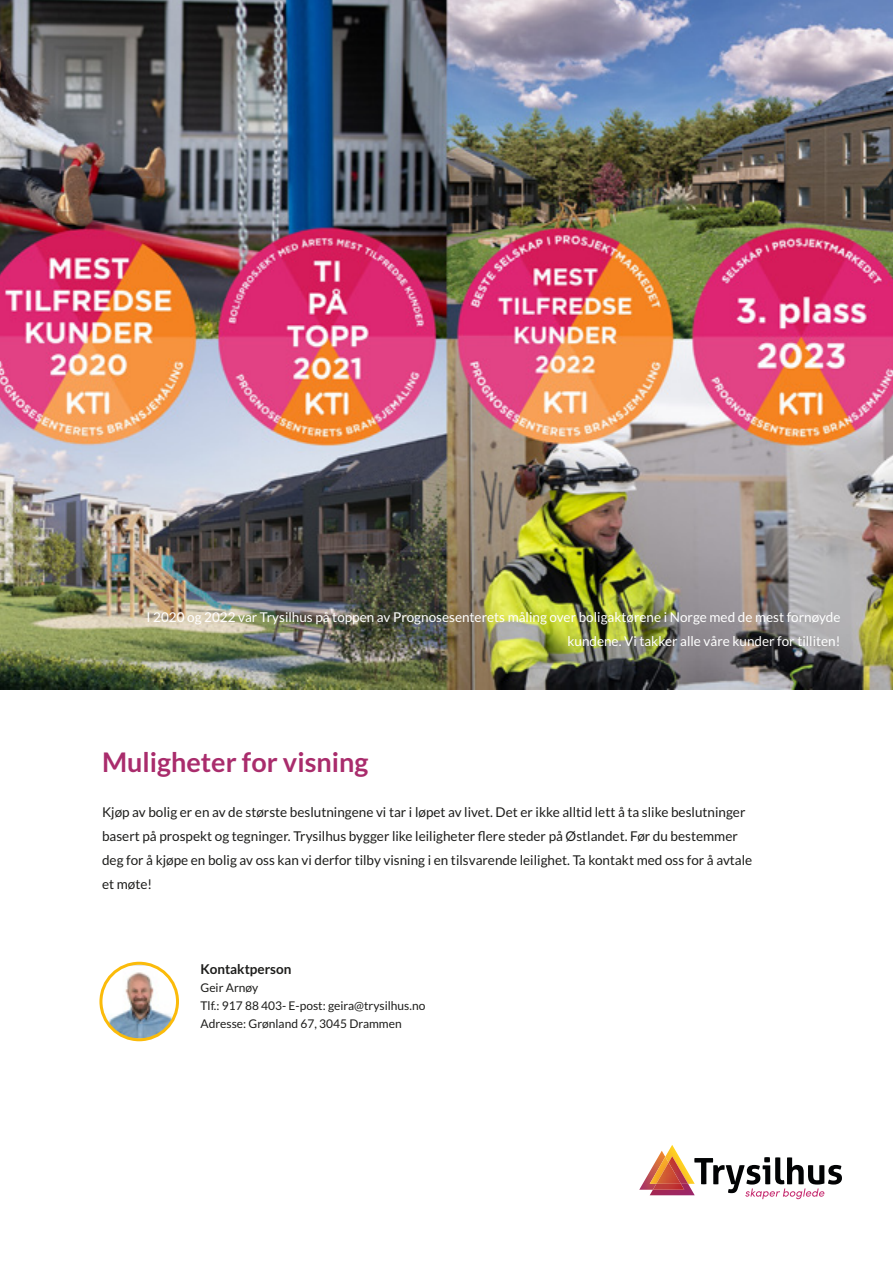
<style>
.page{position:relative;width:893px;height:1263px;background:#fff}
.page>*{position:absolute;margin:0;border:0;box-sizing:border-box;transform-origin:0 0}
.t1{font:700 27px "Lato";color:#a92c6c}
.t2{font:13.5px/24px "Lato";color:#1d1d1b}
.t3{font:13.5px/24px "Lato";color:#fff;text-align:right}
.t4{font:700 13.5px "Lato";color:#1d1d1b}
.t5{font:12px/18px "Lato";color:#1d1d1b}
</style>
<div class="page">
<img style="left:0;top:0;width:893px;height:690px">
<img style="left:665px;top:1145px;width:29px;height:39px">
<img style="left:650px;top:1184px;width:44px;height:11px">
<img style="left:665px;top:1156px;width:23px;height:28px">
<img style="left:639px;top:1151px;width:26px;height:39px">
<img style="left:653px;top:1184px;width:31px;height:6px">
<img style="left:656px;top:1162px;width:25px;height:22px">
<svg style="left:694px;top:1157px;width:148px;height:42px"></svg>
<img style="left:103px;top:966px;width:74px;height:72px">
<div style="left:99px;top:962px;width:80px;height:79px;border:3px solid #fbbb0a;border-radius:50%"></div>
<p class="t3" style="left:146px;top:605px;width:695px">I 2020 og 2022 var Trysilhus på toppen av Prognosesenterets måling over boligaktørene i Norge med de mest fornøyde kundene. Vi takker alle våre kunder for tilliten!</p>
<h1 class="t1" style="left:102px;top:747px;width:268px">Muligheter for visning</h1>
<p class="t2" style="left:102px;top:800px;width:652px">Kjøp av bolig er en av de største beslutningene vi tar i løpet av livet. Det er ikke alltid lett å ta slike beslutninger basert på prospekt og tegninger. Trysilhus bygger like leiligheter flere steder på Østlandet. Før du bestemmer deg for å kjøpe en bolig av oss kan vi derfor tilby visning i en tilsvarende leilighet. Ta kontakt med oss for å avtale et møte!</p>
<p class="t4" style="left:201px;top:961px;width:92px">Kontaktperson</p>
<p class="t5" style="left:201px;top:978px;width:226px">Geir Arnøy<br>Tlf.: 917 88 403‑ E‑post: geira@trysilhus.no<br>Adresse: Grønland 67, 3045 Drammen</p>
</div>
